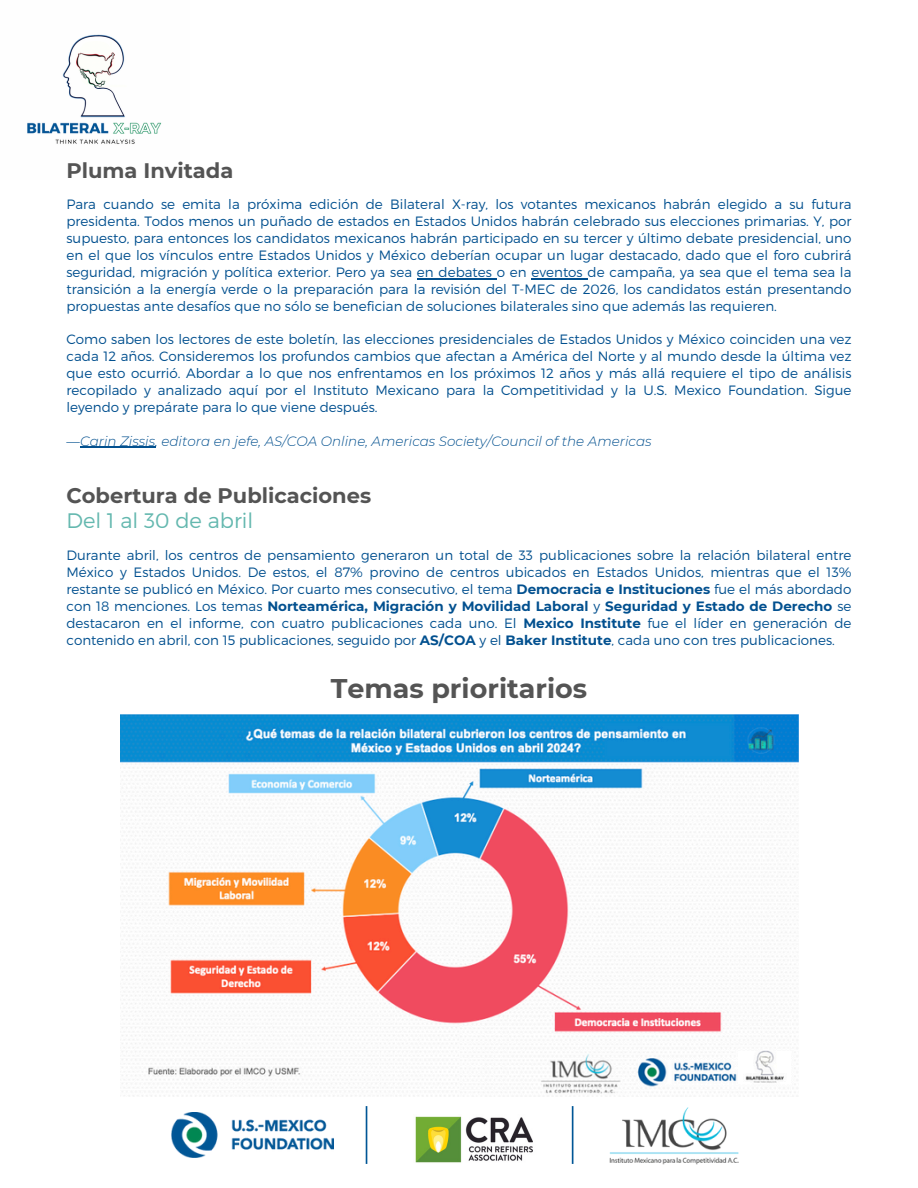
<style>
.page{position:relative;width:918px;height:1188px;background:#fff}
.page>*{position:absolute;margin:0;border:0;box-sizing:border-box;transform-origin:0 0}
.t1{font:700 27px "Montserrat";color:#545454}
.t2{font:700 21px/24.8px "Montserrat";color:#545454}
.t3{font:300 13.5px/16.8px "Montserrat";color:#02508f;text-align:justify}
.t4{font:italic 300 13.5px "Montserrat";color:#02508f}
.s1{font-weight:300;color:#64b8af}
.s2{font-weight:700}
</style>
<div class="page">
<img style="left:27px;top:34px;width:135px;height:110px">
<img style="left:171px;top:1112px;width:163px;height:46px">
<img style="left:609px;top:1107px;width:130px;height:58px">
<hr style="left:366px;top:1106px;width:1px;height:58px;background:#005696">
<hr style="left:572px;top:1106px;width:1px;height:58px;background:#005696">
<img style="left:415px;top:1116px;width:118px;height:47px">
<img style="left:120px;top:715px;width:678px;height:381px">
<hr style="left:417px;top:278px;width:80px;height:1px;background:#02508f">
<hr style="left:532px;top:278px;width:56px;height:1px;background:#02508f">
<hr style="left:80px;top:447px;width:75px;height:1px;background:#02508f">
<h3 class="t2" style="left:66px;top:158px;width:168px">Pluma Invitada</h3>
<p class="t3" style="left:66px;top:196px;width:787px">Para cuando se emita la próxima edición de Bilateral X-ray, los votantes mexicanos habrán elegido a su futura presidenta. Todos menos un puñado de estados en Estados Unidos habrán celebrado sus elecciones primarias. Y, por supuesto, para entonces los candidatos mexicanos habrán participado en su tercer y último debate presidencial, uno en el que los vínculos entre Estados Unidos y México deberían ocupar un lugar destacado, dado que el foro cubrirá seguridad, migración y política exterior. Pero ya sea en debates o en eventos de campaña, ya sea que el tema sea la transición a la energía verde o la preparación para la revisión del T-MEC de 2026, los candidatos están presentando propuestas ante desafíos que no sólo se benefician de soluciones bilaterales sino que además las requieren.</p>
<h1 class="t3" style="left:66px;top:331px;width:787px">Como saben los lectores de este boletín, las elecciones presidenciales de Estados Unidos y México coinciden una vez cada 12 años. Consideremos los profundos cambios que afectan a América del Norte y al mundo desde la última vez que esto ocurrió. Abordar a lo que nos enfrentamos en los próximos 12 años y más allá requiere el tipo de análisis recopilado y analizado aquí por el Instituto Mexicano para la Competitividad y la U.S. Mexico Foundation. Sigue leyendo y prepárate para lo que viene después.</h1>
<p class="t4" style="left:66px;top:433px;width:587px">—Carin Zissis, editora en jefe, AS/COA Online, Americas Society/Council of the Americas</p>
<p class="t2" style="left:66px;top:483px;width:306px">Cobertura de Publicaciones<br><span class="s1">Del 1 al 30 de abril</span></p>
<p class="t3" style="left:66px;top:546px;width:787px">Durante abril, los centros de pensamiento generaron un total de 33 publicaciones sobre la relación bilateral entre México y Estados Unidos. De estos, el 87% provino de centros ubicados en Estados Unidos, mientras que el 13% restante se publicó en México. Por cuarto mes consecutivo, el tema <span class="s2">Democracia e Instituciones</span> fue el más abordado con 18 menciones. Los temas <span class="s2">Norteamérica, Migración y Movilidad Laboral</span> y <span class="s2">Seguridad y Estado de Derecho</span> se destacaron en el informe, con cuatro publicaciones cada uno. El <span class="s2">Mexico Institute</span> fue el líder en generación de contenido en abril, con 15 publicaciones, seguido por <span class="s2">AS/COA</span> y el <span class="s2">Baker Institute</span>, cada uno con tres publicaciones.</p>
<p class="t1" style="left:331px;top:672px;width:258px">Temas prioritarios</p>
</div>
